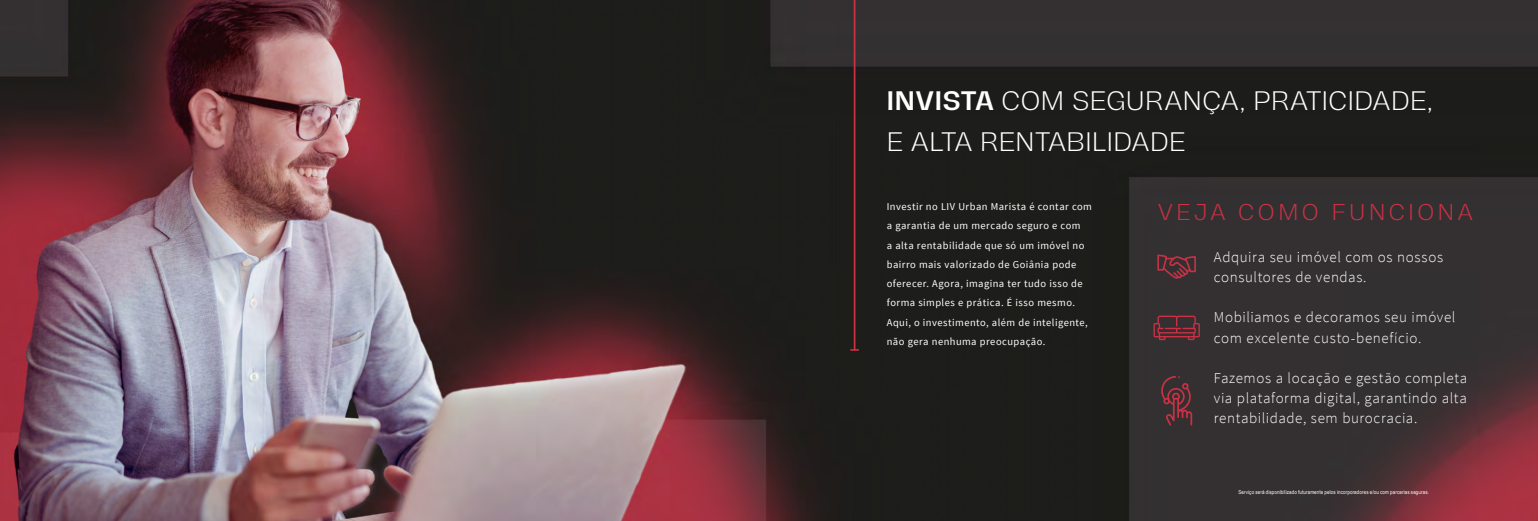
<style>
.page{position:relative;width:1538px;height:521px;background:#fff}
.page>*{position:absolute;margin:0;border:0;box-sizing:border-box;transform-origin:0 0}
.t1{font:300 24.5px/41.1px "Hagrid";letter-spacing:.03em;color:#fff}
.t2{font:300 21px "Hagrid";letter-spacing:.185em;color:#cb3045}
.t3{font:300 15.05px/20px "Source Sans Pro";letter-spacing:.04em;color:#fff}
.t4{font:10.5px/19.2px "Source Sans Pro";letter-spacing:.045em;color:#fff}
.t5{font:5.51px "Arial Narrow";letter-spacing:.02em;color:#fff}
.s1{font-weight:500}
</style>
<div class="page">
<img style="left:0;top:0;width:1538px;height:521px">
<hr style="left:854px;top:0;width:1px;height:350px;background:#cb3045">
<svg style="left:851px;top:349px;width:7px;height:2px"></svg>
<svg style="left:1161px;top:376px;width:31px;height:49px;background:#5c3036"></svg>
<svg style="left:1153px;top:316px;width:47px;height:24px"></svg>
<svg style="left:1157px;top:254px;width:39px;height:25px"></svg>
<h1 class="t1" style="left:887px;top:81px;width:547px"><span class="s1">INVISTA</span> COM SEGURANÇA, PRATICIDADE,<br>E ALTA RENTABILIDADE</h1>
<p class="t4" style="left:887px;top:197px;width:207px">Investir no LIV Urban Marista é contar com a garantia de um mercado seguro e com<br>a alta rentabilidade que só um imóvel no bairro mais valorizado de Goiânia pode oferecer. Agora, imagina ter tudo isso de forma simples e prática. É isso mesmo.<br>Aqui, o investimento, além de inteligente, não gera nenhuma preocupação.</p>
<h2 class="t2" style="left:1158px;top:200px;width:316px">VEJA COMO FUNCIONA</h2>
<h3 class="t3" style="left:1214px;top:247px;width:231px">Adquira seu imóvel com os nossos consultores de vendas.</h3>
<h3 class="t3" style="left:1214px;top:307px;width:243px">Mobiliamos e decoramos seu imóvel com excelente custo-benefício.</h3>
<h3 class="t3" style="left:1214px;top:368px;width:255px;text-align:justify">Fazemos a locação e gestão completa via plataforma digital, garantindo alta rentabilidade, sem burocracia.</h3>
<p class="t5" style="left:1238px;top:487px;width:192px">Serviço será disponibilizado futuramente pelos incorporadores e/ou com parcerias seguras.</p>
</div>
